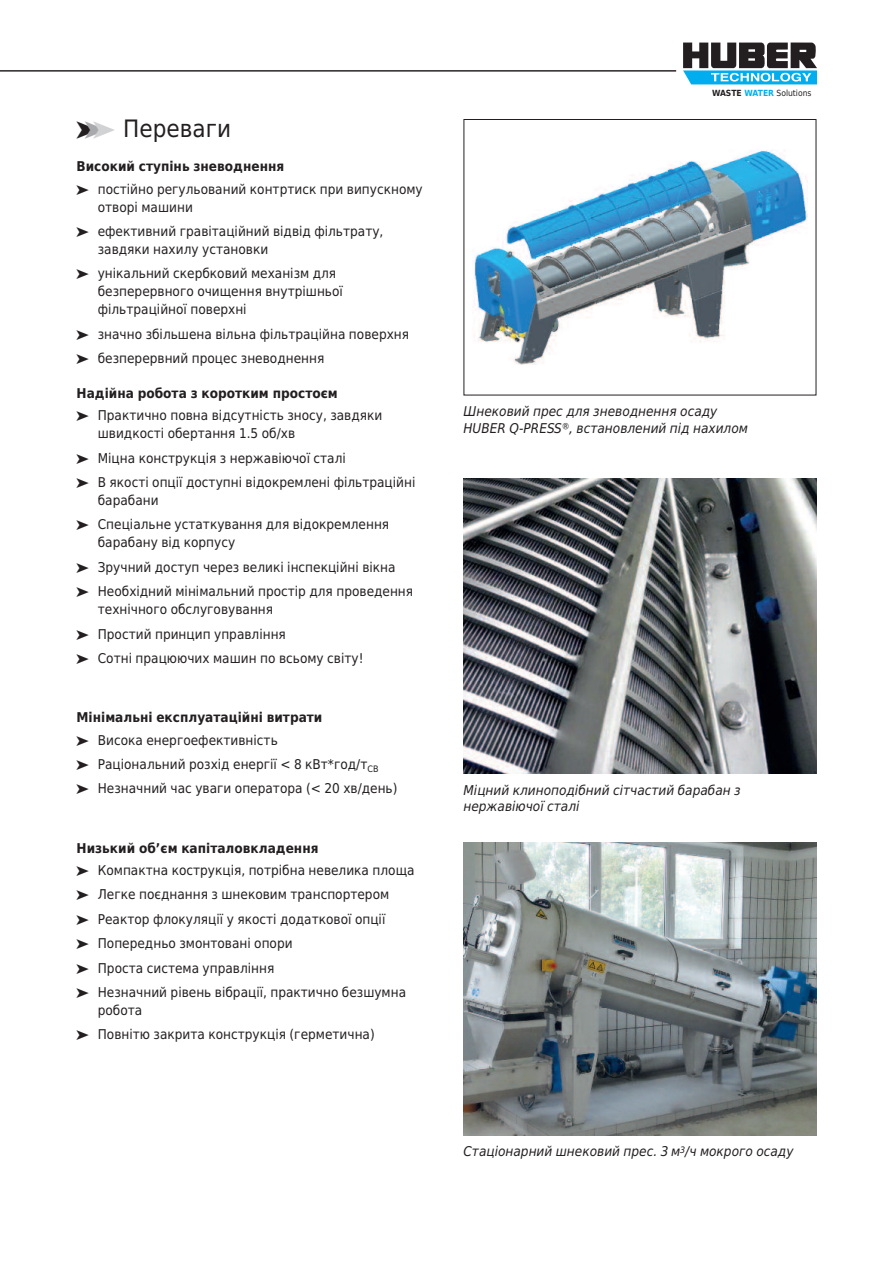
<style>
.page{position:relative;width:893px;height:1263px;background:#fff}
.page>*{position:absolute;margin:0;border:0;box-sizing:border-box;transform-origin:0 0}
.t1{font:24px "Huber Tec";color:#231f20}
.t2{font:13.5px/24.5px "Huber Tec";color:#231f20}
.t3{font:italic 13.5px/16.5px "Huber Tec";color:#231f20}
.t4{font:700 13.5px "Huber Tec";color:#231f20}
.t5{font:8.55px "Huber Tec";color:#231f20}
.s1{color:#a8a9ad}
.s2{color:#d1d2d4}
.s3{font-weight:700}
.s4{font-weight:700;color:#00aeef}
</style>
<div class="page">
<svg style="left:683px;top:43px;width:134px;height:41px"></svg>
<hr style="left:0;top:71px;width:676px;height:1px;background:#231f20">
<img style="left:474px;top:150px;width:333px;height:215px">
<img style="left:463px;top:842px;width:353px;height:293px">
<img style="left:463px;top:479px;width:353px;height:295px">
<h1 class="t1" style="left:77px;top:115px;width:156px">➤<span class="s1">➤</span><span class="s2">➤</span> Переваги</h1>
<p class="t4" style="left:77px;top:159px;width:209px">Високий ступінь зневоднення</p>
<p class="t2" style="left:98px;top:180px;width:326px;line-height:18px;text-indent:-21px">➤ постійно регульований контртиск при випускному отворі машини</p>
<p class="t2" style="left:98px;top:222px;width:287px;line-height:18px;text-indent:-21px">➤ ефективний гравітаційний відвід фільтрату, завдяки нахилу установки</p>
<p class="t2" style="left:98px;top:265px;width:247px;line-height:18px;text-indent:-21px">➤ унікальний скербковий механізм для безперервного очищення внутрішньої фільтраційної поверхні</p>
<p class="t2" style="left:77px;top:322px;width:334px">➤ значно збільшена вільна фільтраційна поверхня ➤ безперервний процес зневоднення</p>
<p class="t4" style="left:77px;top:385px;width:263px">Надійна робота з коротким простоєм</p>
<p class="t2" style="left:98px;top:407px;width:286px;line-height:18px;text-indent:-21px">➤ Практично повна відсутність зносу, завдяки швидкості обертання 1.5 об/хв</p>
<p class="t2" style="left:77px;top:446px;width:340px">➤ Міцна конструкція з нержавіючої сталі<br>➤ В якості опції доступні відокремлені фільтраційні</p>
<p class="t2" style="left:77px;top:488px;width:314px;text-indent:21px">барабани<br>➤ Спеціальне устаткування для відокремлення</p>
<p class="t2" style="left:77px;top:531px;width:338px;text-indent:21px">барабану від корпусу<br>➤ Зручний доступ через великі інспекційні вікна<br>➤ Необхідний мінімальний простір для проведення</p>
<p class="t2" style="left:77px;top:597px;width:289px;text-indent:21px">технічного обслуговування<br>➤ Простий принцип управління<br>➤ Сотні працюючих машин по всьому світу!</p>
<p class="t4" style="left:77px;top:710px;width:247px">Мінімальні експлуатаційні витрати</p>
<p class="t2" style="left:77px;top:728px;width:322px">➤ Висока енергоефективність<br>➤ Раціональний розхід енергії &lt; 8 кВт*год/т<sub>СВ<br></sub>➤ Незначний час уваги оператора (&lt; 20 хв/день)</p>
<p class="t4" style="left:77px;top:840px;width:243px">Низький об’єм капіталовкладення</p>
<p class="t2" style="left:77px;top:858px;width:339px">➤ Компактна кострукція, потрібна невелика площа ➤ Легке поєднання з шнековим транспортером<br>➤ Реактор флокуляції у якості додаткової опції<br>➤ Попередньо змонтовані опори<br>➤ Проста система управління<br>➤ Незначний рівень вібрації, практично безшумна</p>
<p class="t2" style="left:77px;top:998px;width:300px;text-indent:21px">робота<br>➤ Повнітю закрита конструкція (герметична)</p>
<p class="t5" style="left:712px;top:86px;width:101px"><span class="s3">WASTE</span> <span class="s4">WATER</span> Solutions</p>
<p class="t3" style="left:463px;top:403px;width:286px">Шнековий прес для зневоднення осаду<br>HUBER Q-PREss®, встановлений під нахилом</p>
<p class="t3" style="left:463px;top:782px;width:279px">Міцний клиноподібний сітчастий барабан з нержавіючої сталі</p>
<p class="t3" style="left:463px;top:1143px;width:331px">Стаціонарний шнековий прес. 3 м<sup>3</sup>/ч мокрого осаду</p>
</div>
